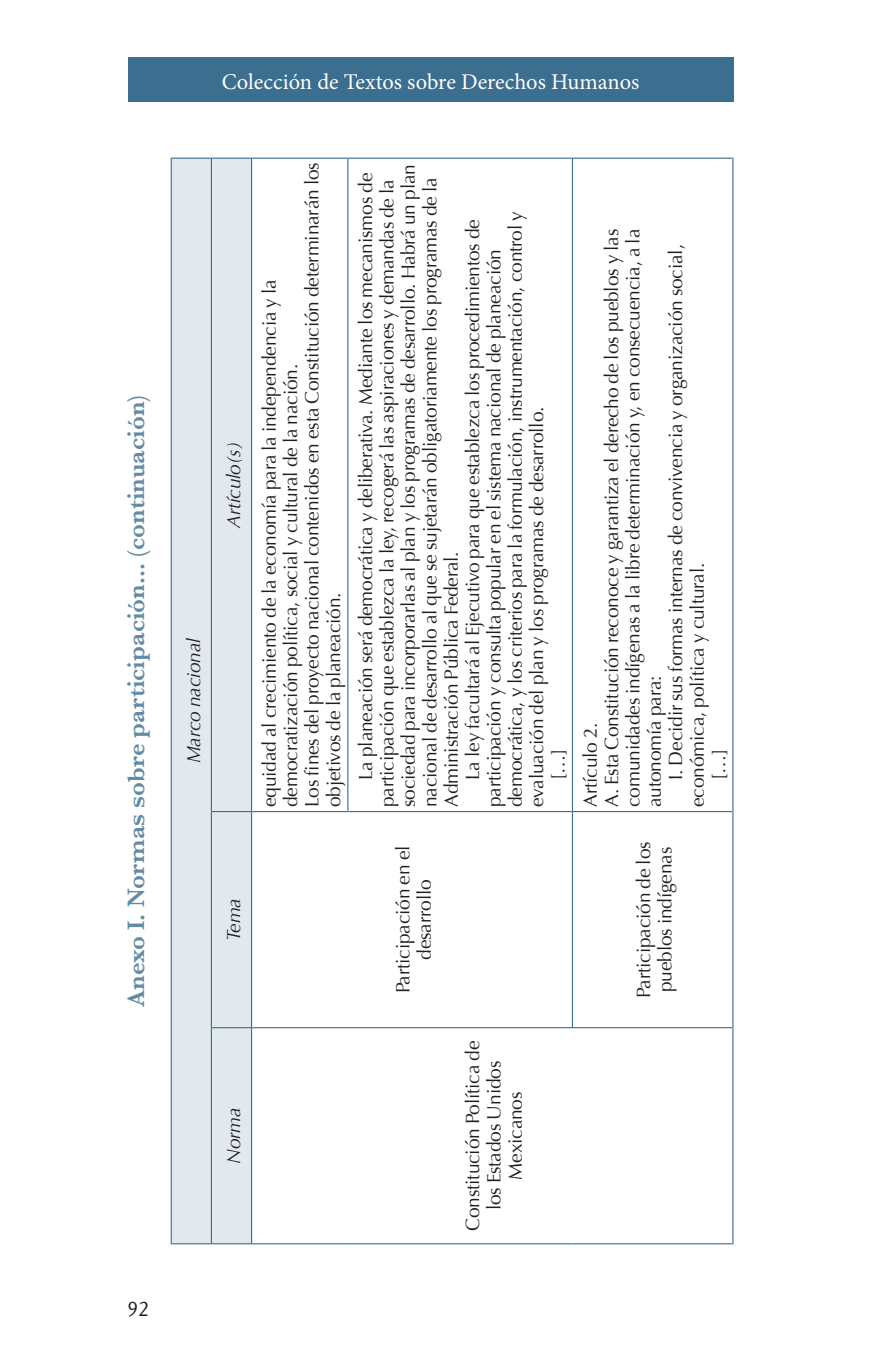
<style>
.page{position:relative;width:893px;height:1372px;background:#fff}
.page>*{position:absolute;margin:0;border:0;box-sizing:border-box;transform-origin:0 0}
.t1{font:600 24.75px "Baskerville";color:#628ba5}
.t2{font:22.5px "Minion Pro";color:#fff}
.t3{font:20.25px "Rosario Blanca";color:#231f20}
.t4{font:19.12px/21.4px "Optima";letter-spacing:-.01em;color:#231f20}
.t5{font:italic 19.12px "Optima";letter-spacing:-.01em;color:#231f20}
</style>
<div class="page">
<div style="left:128px;top:57px;width:605px;height:45px;background:#3b6e8f"></div>
<div style="left:172px;top:159px;width:79px;height:1084px;background:#e2e9ee"></div>
<hr style="left:251px;top:1027px;width:1px;height:217px;background:#3b6e8f">
<hr style="left:251px;top:811px;width:1px;height:216px;background:#3b6e8f">
<hr style="left:251px;top:158px;width:1px;height:653px;background:#3b6e8f">
<hr style="left:211px;top:1027px;width:1px;height:217px;background:#3b6e8f">
<hr style="left:211px;top:811px;width:1px;height:216px;background:#3b6e8f">
<hr style="left:212px;top:1027px;width:39px;height:1px;background:#3b6e8f">
<hr style="left:211px;top:158px;width:1px;height:653px;background:#3b6e8f">
<hr style="left:212px;top:811px;width:39px;height:1px;background:#3b6e8f">
<hr style="left:252px;top:1243px;width:96px;height:1px;background:#3b6e8f">
<hr style="left:252px;top:1027px;width:96px;height:1px;background:#3b6e8f">
<hr style="left:348px;top:1243px;width:224px;height:1px;background:#3b6e8f">
<hr style="left:348px;top:1027px;width:224px;height:1px;background:#3b6e8f">
<hr style="left:572px;top:1243px;width:160px;height:1px;background:#3b6e8f">
<hr style="left:572px;top:811px;width:1px;height:217px;background:#3b6e8f">
<hr style="left:573px;top:1027px;width:159px;height:1px;background:#3b6e8f">
<hr style="left:732px;top:1027px;width:1px;height:217px;background:#3b6e8f">
<hr style="left:732px;top:811px;width:1px;height:216px;background:#3b6e8f">
<hr style="left:252px;top:811px;width:95px;height:1px;background:#3b6e8f">
<hr style="left:252px;top:158px;width:95px;height:1px;background:#3b6e8f">
<hr style="left:347px;top:158px;width:1px;height:654px;background:#3b6e8f">
<hr style="left:348px;top:811px;width:224px;height:1px;background:#3b6e8f">
<hr style="left:348px;top:158px;width:224px;height:1px;background:#3b6e8f">
<hr style="left:572px;top:158px;width:1px;height:653px;background:#3b6e8f">
<hr style="left:573px;top:811px;width:159px;height:1px;background:#3b6e8f">
<hr style="left:573px;top:158px;width:159px;height:1px;background:#3b6e8f">
<hr style="left:732px;top:158px;width:1px;height:653px;background:#3b6e8f">
<hr style="left:171px;top:1027px;width:1px;height:217px;background:#3b6e8f">
<hr style="left:172px;top:1243px;width:39px;height:1px;background:#3b6e8f">
<hr style="left:171px;top:811px;width:1px;height:216px;background:#3b6e8f">
<hr style="left:171px;top:158px;width:1px;height:653px;background:#3b6e8f">
<hr style="left:172px;top:158px;width:39px;height:1px;background:#3b6e8f">
<hr style="left:212px;top:1243px;width:39px;height:1px;background:#3b6e8f">
<hr style="left:212px;top:158px;width:39px;height:1px;background:#3b6e8f">
<p class="t1" style="left:119px;top:1007px;width:613px;rotate:-90deg">Anexo I. Normas sobre participación... (continuación)</p>
<p class="t3" style="left:128px;top:1298px;width:23px">92</p>
<p class="t2" style="left:222px;top:67px;width:419px">Colección de Textos sobre Derechos Humanos</p>
<p class="t5" style="left:182px;top:763px;width:127px;rotate:-90deg">Marco nacional</p>
<p class="t5" style="left:223px;top:527px;width:87px;rotate:-90deg">Artículo(s)</p>
<p class="t5" style="left:223px;top:941px;width:45px;rotate:-90deg">Tema</p>
<p class="t5" style="left:223px;top:1164px;width:58px;rotate:-90deg">Norma</p>
<p class="t4" style="left:259px;top:807px;width:646px;rotate:-90deg">equidad al crecimiento de la economía para la independencia y la democratización política, social y cultural de la nación.<br>Los fines del proyecto nacional contenidos en esta Constitución determinarán los objetivos de la planeación.</p>
<p class="t4" style="left:355px;top:780px;width:608px;rotate:-90deg">La planeación será democrática y deliberativa. Mediante los mecanismos de</p>
<p class="t4" style="left:377px;top:807px;width:629px;rotate:-90deg">participación que establezca la ley, recogerá las aspiraciones y demandas de la</p>
<p class="t4" style="left:398px;top:807px;width:644px;rotate:-90deg">sociedad para incorporarlas al plan y los programas de desarrollo. Habrá un plan</p>
<p class="t4" style="left:419px;top:807px;width:631px;rotate:-90deg">nacional de desarrollo al que se sujetarán obligatoriamente los programas de la</p>
<p class="t4" style="left:505px;top:807px;width:597px;rotate:-90deg">democrática, y los criterios para la formulación, instrumentación, control y</p>
<p class="t4" style="left:462px;top:780px;width:562px;rotate:-90deg">La ley facultará al Ejecutivo para que establezca los procedimientos de</p>
<p class="t4" style="left:484px;top:807px;width:559px;rotate:-90deg">participación y consulta popular en el sistema nacional de planeación</p>
<p class="t4" style="left:526px;top:807px;width:402px;rotate:-90deg">evaluación del plan y los programas de desarrollo.</p>
<p class="t4" style="left:441px;top:807px;width:257px;rotate:-90deg">Administración Pública Federal.</p>
<p class="t4" style="left:548px;top:780px;width:33px;rotate:-90deg">[…]</p>
<p class="t4" style="left:393px;top:993px;width:149px;text-align:center;rotate:-90deg">Participación en el desarrollo</p>
<p class="t4" style="left:580px;top:807px;width:579px;rotate:-90deg">Artículo 2.<br>A. Esta Constitución reconoce y garantiza el derecho de los pueblos y las comunidades indígenas a la libre determinación y, en consecuencia, a la autonomía para:</p>
<p class="t4" style="left:665px;top:780px;width:537px;rotate:-90deg">I. Decidir sus formas internas de convivencia y organización social,</p>
<p class="t4" style="left:687px;top:807px;width:246px;rotate:-90deg">económica, política y cultural.</p>
<p class="t4" style="left:708px;top:780px;width:33px;rotate:-90deg">[…]</p>
<p class="t4" style="left:633px;top:997px;width:157px;rotate:-90deg">Participación de los pueblos indígenas</p>
<p class="t4" style="left:462px;top:1230px;width:192px;text-align:center;rotate:-90deg">Constitución Política de los Estados Unidos<br>Mexicanos</p>
</div>
